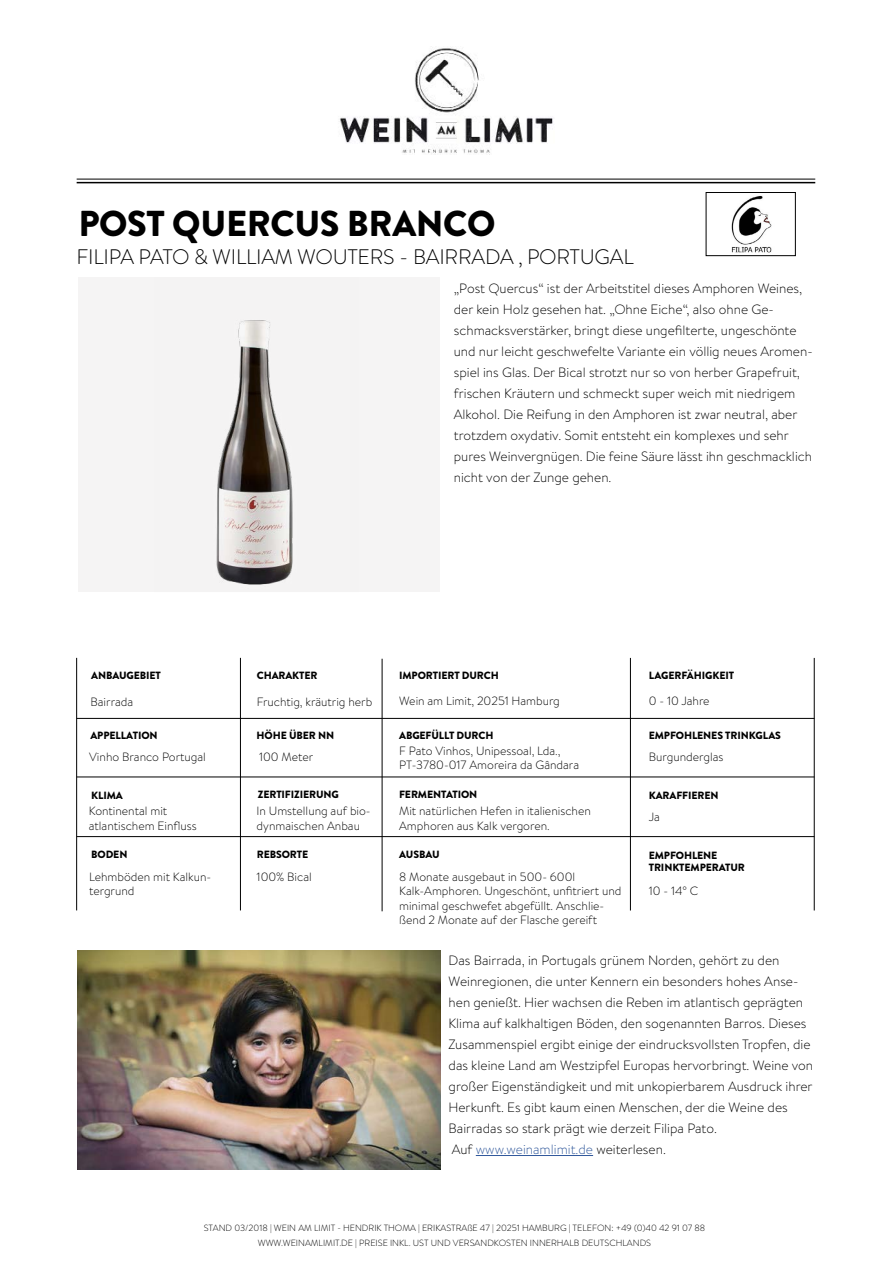
<style>
.page{position:relative;width:893px;height:1263px;background:#fff}
.page>*{position:absolute;margin:0;border:0;box-sizing:border-box;transform-origin:0 0}
.t1{font:900 36px "Brandon Grotesque";letter-spacing:-.01em;color:#000}
.t2{font:300 21px "Brandon Grotesque";letter-spacing:-.01em;color:#000}
.t3{font:300 13.5px/21px "Brandon Text";color:#000}
.t4{font:300 12px/14.4px "Brandon Text";color:#000}
.t5{font:900 10.5px/12.6px "Brandon Grotesque";letter-spacing:-.01em;color:#000}
.t6{font:300 9px/15px "Brandon Text";color:#000;text-align:center}
.s1{color:#30589b}
</style>
<div class="page">
<div style="left:78px;top:277px;width:362px;height:314px;background:#f5f4f4"></div>
<img style="left:155px;top:320px;width:204px;height:272px">
<hr style="left:476px;top:1155px;width:117px;height:1px;background:#30589b">
<img style="left:78px;top:950px;width:362px;height:219px">
<hr style="left:77px;top:182px;width:738px;height:1px;background:#000">
<img style="left:340px;top:48px;width:213px;height:106px">
<hr style="left:77px;top:179px;width:738px;height:1px;background:#000">
<img style="left:731px;top:196px;width:41px;height:57px">
<div style="left:706px;top:192px;width:89px;height:64px;border:1px solid #000"></div>
<hr style="left:240px;top:658px;width:1px;height:252px;background:#000">
<hr style="left:76px;top:658px;width:1px;height:252px;background:#000">
<hr style="left:382px;top:659px;width:1px;height:252px;background:#000">
<hr style="left:77px;top:718px;width:737px;height:1px;background:#000">
<hr style="left:77px;top:777px;width:737px;height:1px;background:#000">
<hr style="left:77px;top:836px;width:737px;height:1px;background:#000">
<hr style="left:630px;top:658px;width:1px;height:252px;background:#000">
<hr style="left:814px;top:658px;width:1px;height:252px;background:#000">
<h1 class="t1" style="left:78px;top:198px;width:419px">POST QUERCUS BRANCO</h1>
<h2 class="t2" style="left:76px;top:243px;width:559px">FILIPA PATO &amp; WILLIAM WOUTERS - BAIRRADA , PORTUGAL</h2>
<p class="t3" style="left:454px;top:277px;width:360px">„Post Quercus“ ist der Arbeitstitel dieses Amphoren Weines, der kein Holz gesehen hat. „Ohne Eiche“, also ohne Ge&shy;schmacksverstärker, bringt diese ungefilterte, ungeschönte und nur leicht geschwefelte Variante ein völlig neues Aromen&shy;spiel ins Glas. Der Bical strotzt nur so von herber Grapefruit, frischen Kräutern und schmeckt super weich mit niedrigem Alkohol. Die Reifung in den Amphoren ist zwar neutral, aber trotzdem oxydativ. Somit entsteht ein komplexes und sehr pures Weinvergnügen. Die feine Säure lässt ihn geschmacklich nicht von der Zunge gehen.</p>
<p class="t5" style="left:91px;top:669px;width:71px">ANBAUGEBIET</p>
<p class="t5" style="left:257px;top:669px;width:62px">CHARAKTER</p>
<p class="t5" style="left:399px;top:669px;width:101px">IMPORTIERT DURCH</p>
<p class="t5" style="left:649px;top:669px;width:87px">LAGERFÄHIGKEIT</p>
<p class="t4" style="left:90px;top:694px;width:44px">Bairrada</p>
<p class="t4" style="left:257px;top:694px;width:117px">Fruchtig, kräutrig herb</p>
<p class="t4" style="left:399px;top:693px;width:162px">Wein am Limit, 20251 Hamburg</p>
<p class="t4" style="left:649px;top:694px;width:62px">0 - 10 Jahre</p>
<p class="t5" style="left:90px;top:729px;width:69px">APPELLATION</p>
<p class="t5" style="left:257px;top:729px;width:79px">HÖHE ÜBER NN</p>
<p class="t5" style="left:399px;top:730px;width:96px">ABGEFÜLLT DURCH</p>
<p class="t5" style="left:649px;top:730px;width:134px">EMPFOHLENES TRINKGLAS</p>
<p class="t4" style="left:399px;top:743px;width:181px">F Pato Vinhos, Unipessoal, Lda.,<br>PT-3780-017 Amoreira da Gândara</p>
<p class="t4" style="left:89px;top:749px;width:118px">Vinho Branco Portugal</p>
<p class="t4" style="left:649px;top:749px;width:76px">Burgunderglas</p>
<p class="t4" style="left:259px;top:749px;width:56px">100 Meter</p>
<p class="t5" style="left:91px;top:789px;width:33px">KLIMA</p>
<p class="t5" style="left:258px;top:788px;width:83px">ZERTIFIZIERUNG</p>
<p class="t5" style="left:399px;top:788px;width:80px">FERMENTATION</p>
<p class="t5" style="left:649px;top:789px;width:71px">KARAFFIEREN</p>
<p class="t4" style="left:89px;top:803px;width:109px">Kontinental mit atlantischem Einfluss</p>
<p class="t4" style="left:257px;top:803px;width:116px">In Umstellung auf bio&shy;dynmaischen Anbau</p>
<p class="t4" style="left:399px;top:804px;width:193px">Mit natürlichen Hefen in italienischen<br>Amphoren aus Kalk vergoren.</p>
<p class="t4" style="left:649px;top:809px;width:13px">Ja</p>
<p class="t5" style="left:91px;top:848px;width:38px">BODEN</p>
<p class="t5" style="left:257px;top:848px;width:53px">REBSORTE</p>
<p class="t4" style="left:89px;top:869px;width:124px">Lehmböden mit Kalkun&shy;tergrund</p>
<p class="t4" style="left:257px;top:869px;width:57px">100% Bical</p>
<p class="t5" style="left:399px;top:848px;width:42px">AUSBAU</p>
<p class="t4" style="left:399px;top:869px;width:224px">8 Monate ausgebaut in 500- 600l Kalk-Amphoren. Ungeschönt, unfitriert und minimal geschwefet abgefüllt. Anschlie&shy;ßend 2 Monate auf der Flasche gereift</p>
<p class="t5" style="left:649px;top:849px;width:98px">EMPFOHLENE<br>TRINKTEMPERATUR</p>
<p class="t4" style="left:649px;top:883px;width:51px">10 - 14° C</p>
<p class="t3" style="left:449px;top:949px;width:366px">Das Bairrada, in Portugals grünem Norden, gehört zu den Weinregionen, die unter Kennern ein besonders hohes Anse&shy;hen genießt. Hier wachsen die Reben im atlantisch geprägten Klima auf kalkhaltigen Böden, den sogenannten Barros. Dieses Zusammenspiel ergibt einige der eindrucksvollsten Tropfen, die das kleine Land am Westzipfel Europas hervorbringt. Weine von großer Eigenständigkeit und mit unkopierbarem Ausdruck ihrer Herkunft. Es gibt kaum einen Menschen, der die Weine des Bairradas so stark prägt wie derzeit Filipa Pato.<br>Auf <span class="s1">www.weinamlimit.de</span> weiterlesen.</p>
<p class="t6" style="left:204px;top:1220px;width:503px">STAND 03/2018 | WEIN AM LIMIT - HENDRIK THOMA | ERIKASTRAßE 47 | 20251 HAMBURG | TELEFON: +49 (0)40 42 91 07 88<br>WWW.WEINAMLIMIT.DE | PREISE INKL. UST UND VERSANDKOSTEN INNERHALB DEUTSCHLANDS</p>
</div>
